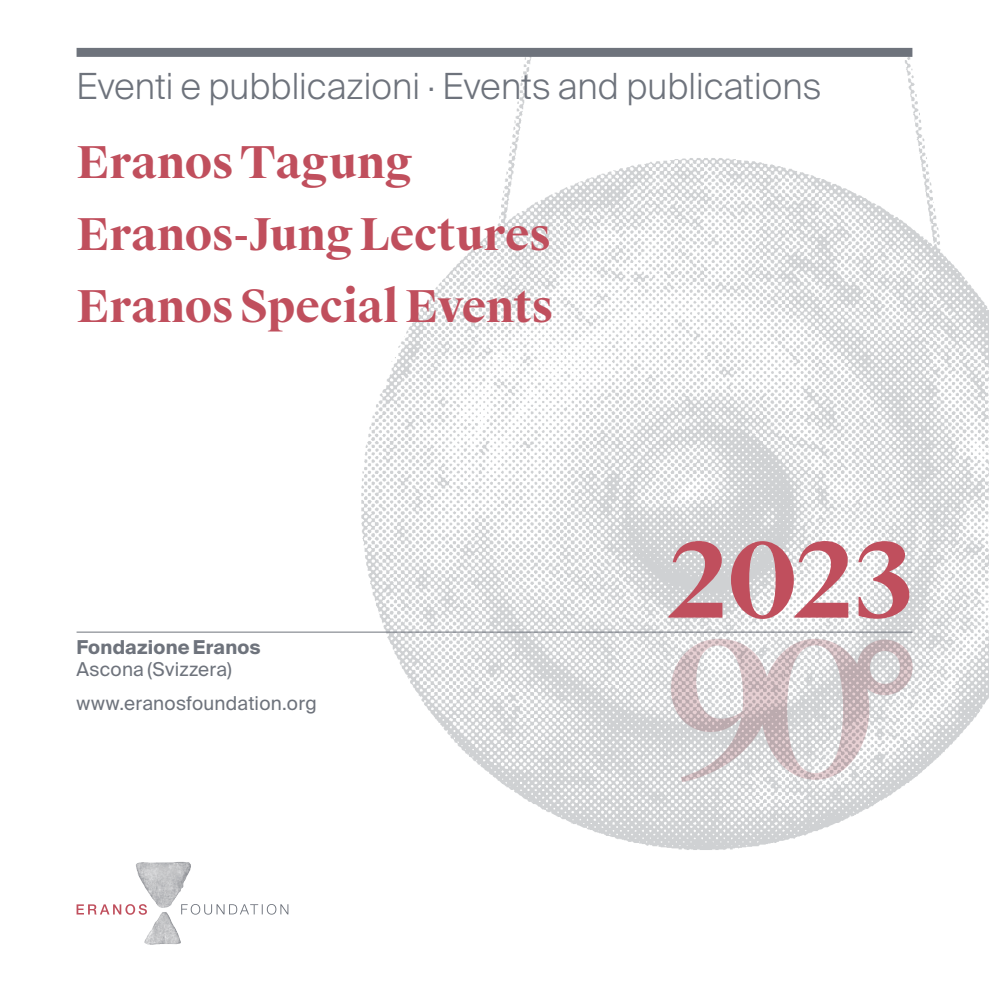
<style>
.page{position:relative;width:989px;height:989px;background:#fff}
.page>*{position:absolute;margin:0;border:0;box-sizing:border-box;transform-origin:0 0}
.t1{font:500 186.75px "Suisse Works";color:#e7d0d3}
.t2{font:700 103.05px "Suisse Works";color:#c04f5d}
.t3{font:700 43.88px/72px "Suisse Works";letter-spacing:-.005em;color:#c04f5d}
.t4{font:300 36px "Suisse Intl";letter-spacing:.01em;color:#6e737c}
.t5{font:19.12px/33.8px "Suisse Intl";letter-spacing:.01em;color:#6e737c}
.t6{font:700 19.12px "Suisse Intl";letter-spacing:.015em;color:#6e737c}
</style>
<div class="page">
<img style="left:314px;top:56px;width:675px;height:794px">
<div style="left:77px;top:48px;width:835px;height:9px;background:#6e737c"></div>
<hr style="left:77px;top:631px;width:835px;height:1px;background:#6e737c">
<svg style="left:77px;top:862px;width:211px;height:83px"></svg>
<img style="left:136px;top:862px;width:47px;height:46px">
<p class="t4" style="left:77px;top:65px;width:746px">Eventi e pubblicazioni · Events and publications</p>
<p class="t3" style="left:77px;top:128px;width:479px">Eranos Tagung<br>Eranos-Jung Lectures<br>Eranos Special Events</p>
<p class="t6" style="left:77px;top:635px;width:186px">Fondazione Eranos</p>
<p class="t5" style="left:77px;top:652px;width:242px">Ascona (Svizzera) www.eranosfoundation.org</p>
<h2 class="t2" style="left:670px;top:517px;width:246px">2023</h2>
<h1 class="t1" style="left:663px;top:595px;width:255px">90°</h1>
</div>
